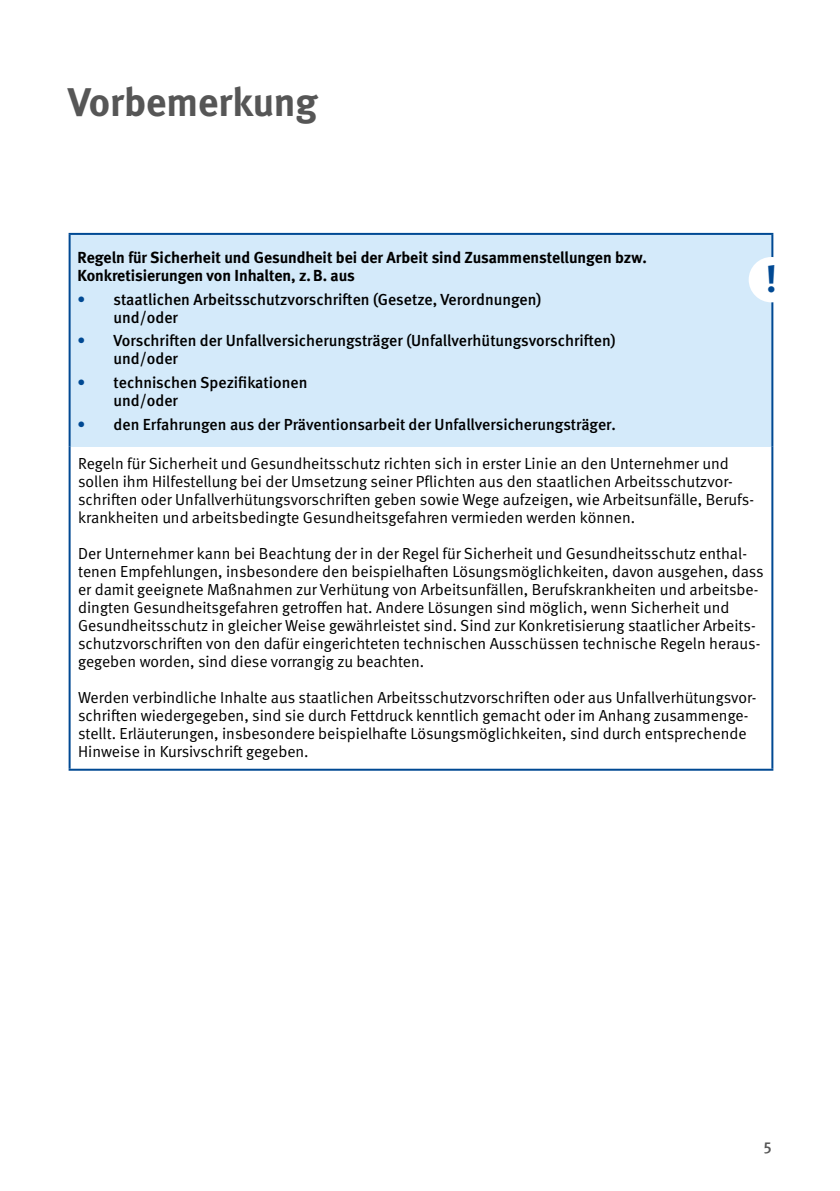
<style>
.page{position:relative;width:840px;height:1191px;background:#fff}
.page>*{position:absolute;margin:0;border:0;box-sizing:border-box;transform-origin:0 0}
.t1{font:700 40px "DGUV Meta";color:#565656}
.t2{font:700 38px "DGUV Meta";color:#004993}
.t3{font:16px/18px "DGUV Meta";color:#000}
.t4{font:500 16px/18px "DGUV Meta";color:#000}
.t5{font:700 16px/18px "DGUV Meta";color:#000}
.t6{font:500 16px "DGUV Meta";color:#565656}
.s1{color:#004993}
</style>
<div class="page">
<div style="left:70px;top:234px;width:702px;height:213px;background:#d4eafa"></div>
<hr style="left:69px;top:233px;width:704px;height:2px;background:#004993">
<hr style="left:69px;top:235px;width:2px;height:212px;background:#004993">
<hr style="left:771px;top:235px;width:2px;height:212px;background:#004993">
<hr style="left:771px;top:447px;width:2px;height:321px;background:#004993">
<hr style="left:69px;top:447px;width:2px;height:321px;background:#004993">
<hr style="left:69px;top:768px;width:704px;height:2px;background:#004993">
<div style="left:748px;top:257px;width:45px;height:45px;background:#fff;border-radius:50%"></div>
<h1 class="t1" style="left:68px;top:79px;width:251px">Vorbemerkung</h1>
<p class="t5" style="left:78px;top:249px;width:570px">Regeln für Sicherheit und Gesundheit bei der Arbeit sind Zusammenstellungen bzw.<br>Konkretisierungen von Inhalten, z.B. aus</p>
<p class="t4" style="left:114px;top:291px;width:429px;text-indent:-36px"><span class="s1">•</span> staatlichen Arbeitsschutzvorschriften (Gesetze, Verordnungen) und/oder</p>
<p class="t4" style="left:114px;top:332px;width:503px;text-indent:-36px"><span class="s1">•</span> Vorschriften der Unfallversicherungsträger (Unfallverhütungsvorschriften) und/oder</p>
<p class="t4" style="left:114px;top:374px;width:195px;text-indent:-36px"><span class="s1">•</span> technischen Spezifikationen und/oder</p>
<p class="t4" style="left:78px;top:416px;width:539px"><span class="s1">•</span> den Erfahrungen aus der Präventionsarbeit der Unfallversicherungsträger.</p>
<p class="t3" style="left:78px;top:455px;width:677px">Regeln für Sicherheit und Gesundheitsschutz richten sich in erster Linie an den Unternehmer und sollen ihm Hilfestellung bei der Umsetzung seiner Pflichten aus den staatlichen Arbeitsschutzvor&shy;schriften oder Unfallverhütungsvorschriften geben sowie Wege aufzeigen, wie Arbeitsunfälle, Berufs&shy;krankheiten und arbeitsbedingte Gesundheitsgefahren vermieden werden können.</p>
<p class="t3" style="left:78px;top:545px;width:686px">Der Unternehmer kann bei Beachtung der in der Regel für Sicherheit und Gesundheitsschutz enthal&shy;tenen Empfehlungen, insbesondere den beispielhaften Lösungsmöglichkeiten, davon ausgehen, dass er damit geeignete Maßnahmen zur Verhütung von Arbeitsunfällen, Berufskrankheiten und arbeitsbe&shy;dingten Gesundheitsgefahren getroffen hat. Andere Lösungen sind möglich, wenn Sicherheit und Gesundheitsschutz in gleicher Weise gewährleistet sind. Sind zur Konkretisierung staatlicher Arbeits&shy;schutzvorschriften von den dafür eingerichteten technischen Ausschüssen technische Regeln heraus&shy;gegeben worden, sind diese vorrangig zu beachten.</p>
<p class="t3" style="left:78px;top:689px;width:679px">Werden verbindliche Inhalte aus staatlichen Arbeitsschutzvorschriften oder aus Unfallverhütungsvor&shy;schriften wiedergegeben, sind sie durch Fettdruck kenntlich gemacht oder im Anhang zusammenge&shy;stellt. Erläuterungen, insbesondere beispielhafte Lösungsmöglichkeiten, sind durch entsprechende Hinweise in Kursivschrift gegeben.</p>
<h2 class="t2" style="left:765px;top:256px;width:13px">!</h2>
<p class="t6" style="left:763px;top:1137px;width:9px">5</p>
</div>
